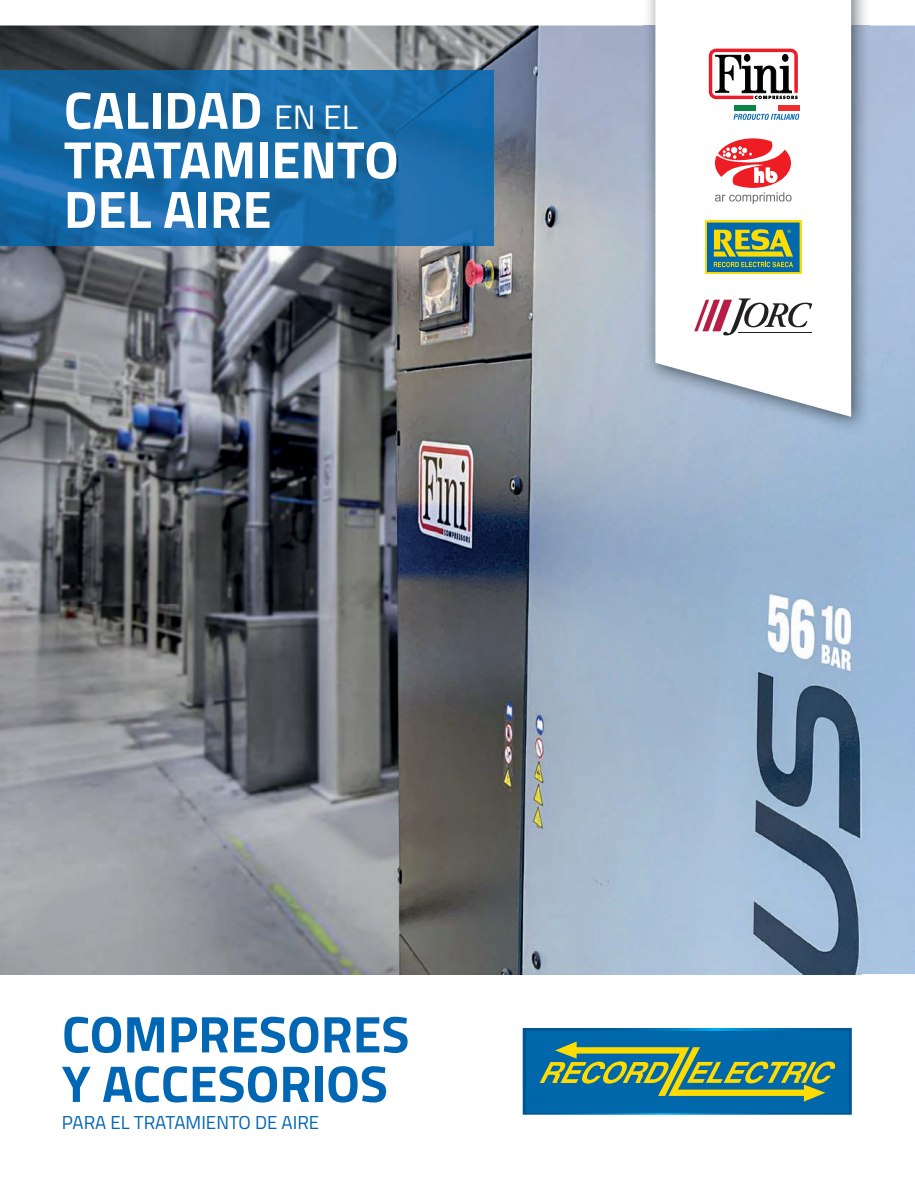
<style>
.page{position:relative;width:915px;height:1191px;background:#fff}
.page>*{position:absolute;margin:0;border:0;box-sizing:border-box;transform-origin:0 0}
.t1{font:700 52.65px/49.5px "Titillium";color:#fff}
.t2{font:700 51.6px/49.5px "Titillium";color:#0166b3}
.t3{font:18.75px "Titillium";color:#0166b3}
.s1{font-weight:400;font-size:33.9px}
</style>
<div class="page">
<img style="left:0;top:26px;width:643px;height:51px">
<img style="left:484px;top:77px;width:161px;height:897px">
<img style="left:0;top:246px;width:484px;height:728px">
<img style="left:645px;top:433px;width:216px;height:541px">
<img style="left:0;top:71px;width:493px;height:175px">
<img style="left:643px;top:0;width:225px;height:433px">
<svg style="left:655px;top:0;width:195px;height:417px"></svg>
<svg style="left:522px;top:1028px;width:329px;height:86px;background:#327e8c"></svg>
<svg style="left:714px;top:138px;width:77px;height:66px"></svg>
<svg style="left:704px;top:221px;width:97px;height:53px"></svg>
<svg style="left:706px;top:222px;width:93px;height:50px;background:#578f71"></svg>
<svg style="left:706px;top:47px;width:94px;height:54px"></svg>
<div style="left:733px;top:105px;width:22px;height:6px;background:#0a8549"></div>
<div style="left:777px;top:105px;width:22px;height:6px;background:#ee2e2c"></div>
<div style="left:755px;top:105px;width:22px;height:6px;background:#fff"></div>
<svg style="left:733px;top:114px;width:66px;height:6px"></svg>
<svg style="left:694px;top:298px;width:118px;height:38px"></svg>
<hr style="left:738px;top:332px;width:73px;height:1px;background:#231f20">
<p class="t1" style="left:64px;top:83px;width:336px">CALIDAD <span class="s1">EN EL<br></span>TRATAMIENTO<br>DEL AIRE</p>
<p class="t2" style="left:62px;top:1007px;width:349px">COMPRESORES<br>Y ACCESORIOS</p>
<p class="t3" style="left:62px;top:1108px;width:259px">PARA EL TRATAMIENTO DE AIRE</p>
</div>
